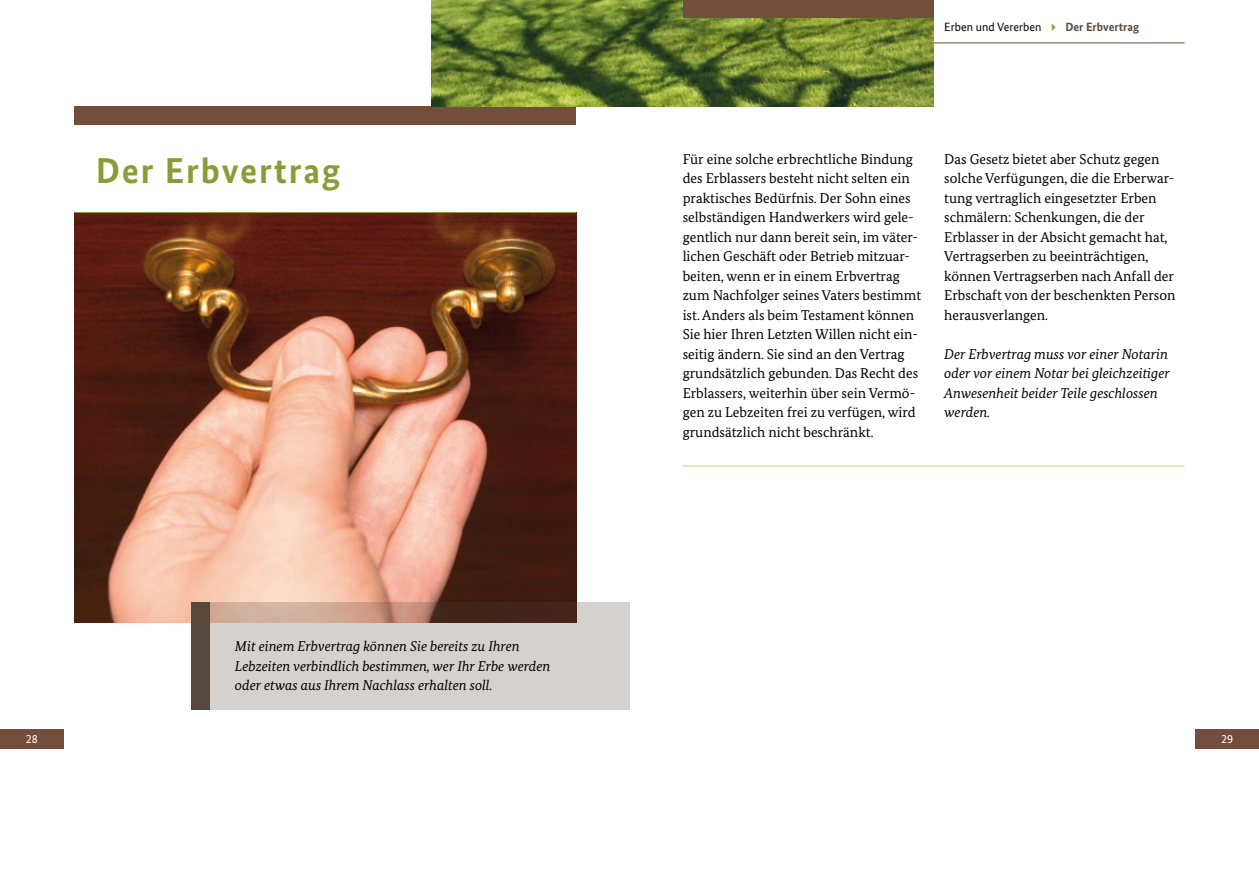
<style>
.page{position:relative;width:1259px;height:893px;background:#fff}
.page>*{position:absolute;margin:0;border:0;box-sizing:border-box;transform-origin:0 0}
.t1{font:700 36px "Bundes Sans";letter-spacing:.05em;color:#8b9c36}
.t2{font:14.25px/19.5px "Bundes Serif";color:#000}
.t3{font:italic 14.25px/19.5px "Bundes Serif";color:#000}
.t4{font:12px "Bundes Sans";color:#000}
.t5{font:12px "Bundes Sans";color:#fff}
.s1{color:#8b9c36}
.s2{font-weight:700;color:#58473b}
</style>
<div class="page">
<div style="left:74px;top:106px;width:502px;height:18px;background:#734e3c"></div>
<div style="left:0;top:729px;width:64px;height:20px;background:#734e3c"></div>
<svg style="left:432px;top:0;width:501px;height:106px;background:#697e2f"></svg>
<div style="left:1195px;top:729px;width:64px;height:20px;background:#734e3c"></div>
<div style="left:682px;top:0;width:251px;height:18px;background:#734e3c"></div>
<hr style="left:933px;top:43px;width:251px;height:1px;background:#734e3c">
<img style="left:74px;top:213px;width:502px;height:409px">
<svg style="left:209px;top:603px;width:420px;height:107px;background:#cac1bb"></svg>
<div style="left:191px;top:603px;width:18px;height:107px;background:#58473b"></div>
<hr style="left:682px;top:466px;width:502px;height:1px;background:#8b9c36">
<hr style="left:74px;top:212px;width:502px;height:1px;background:#8b9c36">
<h1 class="t1" style="left:96px;top:149px;width:246px">Der Erbvertrag</h1>
<p class="t5" style="left:26px;top:731px;width:13px">28</p>
<p class="t3" style="left:235px;top:636px;width:317px">Mit einem Erbvertrag können Sie bereits zu Ihren<br>Lebzeiten verbindlich bestimmen, wer Ihr Erbe werden oder etwas aus Ihrem Nachlass erhalten soll.</p>
<p class="t4" style="left:944px;top:19px;width:196px">Erben und Vererben <span class="s1">✔</span> <span class="s2">Der Erbvertrag</span></p>
<p class="t2" style="left:682px;top:149px;width:240px">Für eine solche erbrechtliche Bindung des Erblassers besteht nicht selten ein praktisches Bedürfnis. Der Sohn eines selbständigen Handwerkers wird gele&shy;gentlich nur dann bereit sein, im väter&shy;lichen Geschäft oder Betrieb mitzuar&shy;beiten, wenn er in einem Erbvertrag zum Nachfolger seines Vaters bestimmt ist. Anders als beim Testament können Sie hier Ihren Letzten Willen nicht ein&shy;seitig ändern. Sie sind an den Vertrag grundsätzlich gebunden. Das Recht des Erblassers, weiterhin über sein Vermö&shy;gen zu Lebzeiten frei zu verfügen, wird grundsätzlich nicht beschränkt.</p>
<p class="t2" style="left:944px;top:149px;width:233px">Das Gesetz bietet aber Schutz gegen solche Verfügungen, die die Erberwar&shy;tung vertraglich eingesetzter Erben schmälern: Schenkungen, die der Erblasser in der Absicht gemacht hat, Vertragserben zu beeinträchtigen, können Vertragserben nach Anfall der Erbschaft von der beschenkten Person herausverlangen.</p>
<p class="t3" style="left:944px;top:344px;width:227px">Der Erbvertrag muss vor einer Notarin oder vor einem Notar bei gleichzeitiger<br>Anwesenheit beider Teile geschlossen werden.</p>
<p class="t5" style="left:1221px;top:731px;width:13px">29</p>
</div>
